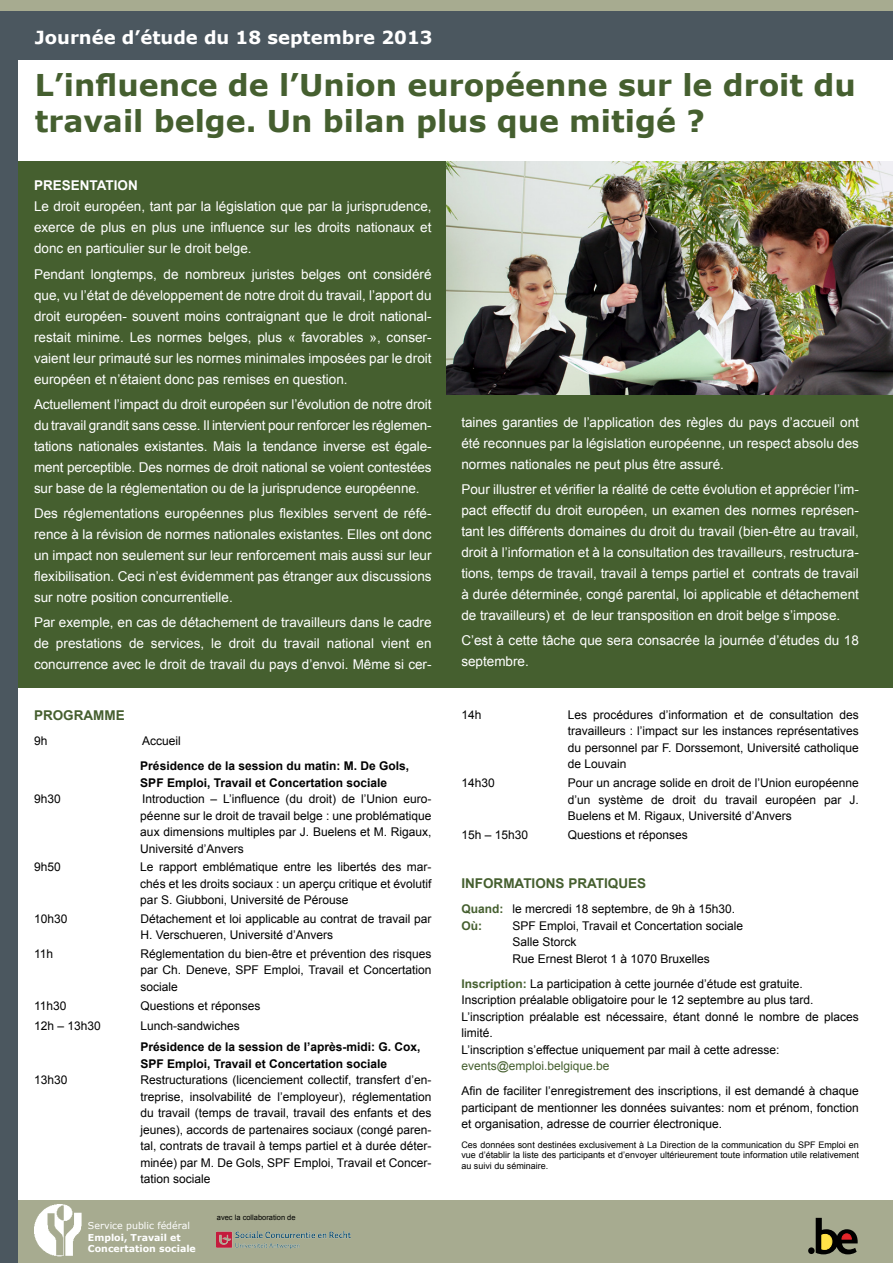
<style>
.page{position:relative;width:893px;height:1263px;background:#fff}
.page>*{position:absolute;margin:0;border:0;box-sizing:border-box;transform-origin:0 0}
.t1{font:700 30px/36px "Verdana";color:#455f2f}
.t2{font:700 18px "Verdana";color:#fff}
.t3{font:13.5px/21px "Arial";color:#fff;text-align:justify}
.t4{font:700 13.5px "Arial";color:#455f2f}
.t5{font:700 13.5px "Arial";color:#fff}
.t6{font:12px/16.5px "Arial";color:#000;text-align:justify}
.t7{font:700 12px/16.5px "Arial";color:#000}
.t8{font:12px "Arial";color:#455f2f}
.t9{font:700 9.45px/11.6px "Verdana";color:#fff}
.t10{font:9.45px "Verdana";color:#fff}
.t11{font:9px/10.8px "Arial";color:#000;text-align:justify}
.t12{font:7.5px "Arial";color:#000}
.s1{font-weight:700;color:#455f2f}
</style>
<div class="page">
<div style="left:0;top:0;width:893px;height:60px;background:#4b575f"></div>
<div style="left:0;top:162px;width:893px;height:526px;background:#455f2f"></div>
<div style="left:0;top:1200px;width:893px;height:63px;background:#a7ab90"></div>
<div style="left:808px;top:1247px;width:7px;height:7px;background:#000;border-radius:50%"></div>
<svg style="left:816px;top:1218px;width:42px;height:36px"></svg>
<div style="left:0;top:0;width:17px;height:1263px;background:#4b575f"></div>
<div style="left:0;top:0;width:893px;height:11px;background:#a7ab90"></div>
<img style="left:446px;top:162px;width:447px;height:233px">
<img style="left:34px;top:1204px;width:48px;height:53px">
<img style="left:217px;top:1232px;width:133px;height:17px">
<h2 class="t2" style="left:35px;top:24px;width:399px">Journée d’étude du 18 septembre 2013</h2>
<h1 class="t1" style="left:35px;top:66px;width:822px">L’influence de l’Union européenne sur le droit du travail belge. Un bilan plus que mitigé ?</h1>
<p class="t5" style="left:34px;top:178px;width:105px">PRESENTATION</p>
<p class="t3" style="left:34px;top:196px;width:399px">Le droit européen, tant par la législation que par la jurisprudence, exerce de plus en plus une influence sur les droits nationaux et donc en particulier sur le droit belge.</p>
<p class="t3" style="left:34px;top:263px;width:399px">Pendant longtemps, de nombreux juristes belges ont considéré que, vu l’état de développement de notre droit du travail, l’apport du droit européen- souvent moins contraignant que le droit national&shy;restait minime. Les normes belges, plus « favorables », conser&shy;vaient leur primauté sur les normes minimales imposées par le droit européen et n’étaient donc pas remises en question.</p>
<p class="t3" style="left:34px;top:394px;width:399px">Actuellement l’impact du droit européen sur l’évolution de notre droit du travail grandit sans cesse. Il intervient pour renforcer les réglemen&shy;tations nationales existantes. Mais la tendance inverse est égale&shy;ment perceptible. Des normes de droit national se voient contestées sur base de la réglementation ou de la jurisprudence européenne.</p>
<p class="t3" style="left:34px;top:503px;width:399px">Des réglementations européennes plus flexibles servent de réfé&shy;rence à la révision de normes nationales existantes. Elles ont donc un impact non seulement sur leur renforcement mais aussi sur leur flexibilisation. Ceci n’est évidemment pas étranger aux discussions sur notre position concurrentielle.</p>
<p class="t3" style="left:34px;top:612px;width:399px">Par exemple, en cas de détachement de travailleurs dans le cadre de prestations de services, le droit du travail national vient en concurrence avec le droit de travail du pays d’envoi. Même si cer-</p>
<p class="t4" style="left:34px;top:708px;width:92px">ProgrammE</p>
<p class="t6" style="left:34px;top:732px;width:15px">9h</p>
<p class="t6" style="left:142px;top:732px;width:40px">Accueil</p>
<p class="t7" style="left:140px;top:757px;width:270px">Présidence de la session du matin: M. De Gols,<br>SPF Emploi, Travail et Concertation sociale</p>
<p class="t6" style="left:34px;top:790px;width:28px">9h30</p>
<p class="t6" style="left:140px;top:790px;width:293px">Introduction – L’influence (du droit) de l’Union euro&shy;péenne sur le droit de travail belge : une problématique aux dimensions multiples par J. Buelens et M. Rigaux, Université d’Anvers</p>
<p class="t6" style="left:34px;top:859px;width:28px">9h50</p>
<p class="t6" style="left:140px;top:859px;width:293px">Le rapport emblématique entre les libertés des mar&shy;chés et les droits sociaux : un aperçu critique et évolutif par S. Giubboni, Université de Pérouse</p>
<p class="t6" style="left:34px;top:910px;width:35px">10h30</p>
<p class="t6" style="left:140px;top:910px;width:293px">Détachement et loi applicable au contrat de travail par<br>H. Verschueren, Université d’Anvers</p>
<p class="t6" style="left:34px;top:945px;width:21px">11h</p>
<p class="t6" style="left:140px;top:945px;width:293px">Réglementation du bien-être et prévention des risques par Ch. Deneve, SPF Emploi, Travail et Concertation sociale</p>
<p class="t6" style="left:34px;top:997px;width:34px">11h30</p>
<p class="t6" style="left:140px;top:997px;width:122px">Questions et réponses</p>
<p class="t6" style="left:34px;top:1018px;width:68px">12h – 13h30</p>
<p class="t6" style="left:140px;top:1018px;width:101px">Lunch-sandwiches</p>
<p class="t7" style="left:140px;top:1038px;width:282px">Présidence de la session de l’après-midi: G. Cox,<br>SPF Emploi, Travail et Concertation sociale</p>
<p class="t6" style="left:34px;top:1071px;width:35px">13h30</p>
<p class="t6" style="left:140px;top:1071px;width:293px">Restructurations (licenciement collectif, transfert d’en&shy;treprise, insolvabilité de l’employeur), réglementation du travail (temps de travail, travail des enfants et des jeunes), accords de partenaires sociaux (congé paren&shy;tal, contrats de travail à temps partiel et à durée déter&shy;minée) par M. De Gols, SPF Emploi, Travail et Concer&shy;tation sociale</p>
<p class="t10" style="left:88px;top:1219px;width:103px">Service public fédéral</p>
<p class="t9" style="left:88px;top:1231px;width:109px">Emploi, Travail et<br>Concertation sociale</p>
<p class="t12" style="left:217px;top:1213px;width:80px">avec la collaboration de</p>
<p class="t3" style="left:461px;top:411px;width:399px">taines garanties de l’application des règles du pays d’accueil ont été reconnues par la législation européenne, un respect absolu des normes nationales ne peut plus être assuré.</p>
<p class="t3" style="left:461px;top:479px;width:399px">Pour illustrer et vérifier la réalité de cette évolution et apprécier l’im&shy;pact effectif du droit européen, un examen des normes représen&shy;tant les différents domaines du droit du travail (bien-être au travail, droit à l’information et à la consultation des travailleurs, restructura&shy;tions, temps de travail, travail à temps partiel et contrats de travail à durée déterminée, congé parental, loi applicable et détachement de travailleurs) et de leur transposition en droit belge s’impose.</p>
<p class="t3" style="left:461px;top:630px;width:399px">C’est à cette tâche que sera consacrée la journée d’études du 18 septembre.</p>
<p class="t6" style="left:461px;top:706px;width:22px">14h</p>
<p class="t6" style="left:568px;top:706px;width:293px">Les procédures d’information et de consultation des travailleurs : l’impact sur les instances représentatives du personnel par F. Dorssemont, Université catholique de Louvain</p>
<p class="t6" style="left:461px;top:774px;width:35px">14h30</p>
<p class="t6" style="left:568px;top:774px;width:293px">Pour un ancrage solide en droit de l’Union européenne d’un système de droit du travail européen par J.<br>Buelens et M. Rigaux, Université d’Anvers</p>
<p class="t6" style="left:461px;top:826px;width:68px">15h – 15h30</p>
<p class="t6" style="left:568px;top:826px;width:122px">Questions et réponses</p>
<p class="t4" style="left:461px;top:876px;width:10px">infor</p>
<p class="t4" style="left:503px;top:876px;width:21px">mations</p>
<p class="t4" style="left:568px;top:876px;width:9px">prati</p>
<p class="t4" style="left:608px;top:876px;width:30px">ques</p>
<p class="t6" style="left:461px;top:901px;width:275px"><span class="s1">Quand:</span> le mercredi 18 septembre, de 9h à 15h30.<br><span class="s1">Où:</span></p>
<p class="t6" style="left:512px;top:917px;width:232px;text-align:left">SPF Emploi, Travail et Concertation sociale<br>Salle Storck<br>Rue Ernest Blerot 1 à 1070 Bruxelles</p>
<p class="t6" style="left:461px;top:975px;width:399px;text-align:left"><span class="s1">Inscription:</span> La participation à cette journée d’étude est gratuite.<br>Inscription préalable obligatoire pour le 12 septembre au plus tard.<br>L’inscription préalable est nécessaire, étant donné le nombre de places limité.<br>L’inscription s’effectue uniquement par mail à cette adresse:</p>
<p class="t8" style="left:461px;top:1059px;width:150px">events@emploi.belgique.be</p>
<p class="t6" style="left:461px;top:1083px;width:399px">Afin de faciliter l’enregistrement des inscriptions, il est demandé à chaque participant de mentionner les données suivantes: nom et prénom, fonction et organisation, adresse de courrier électronique.</p>
<p class="t11" style="left:461px;top:1139px;width:399px">Ces données sont destinées exclusivement à La Direction de la communication du SPF Emploi en vue d’établir la liste des participants et d’envoyer ultérieurement toute information utile relativement au suivi du séminaire.</p>
</div>
